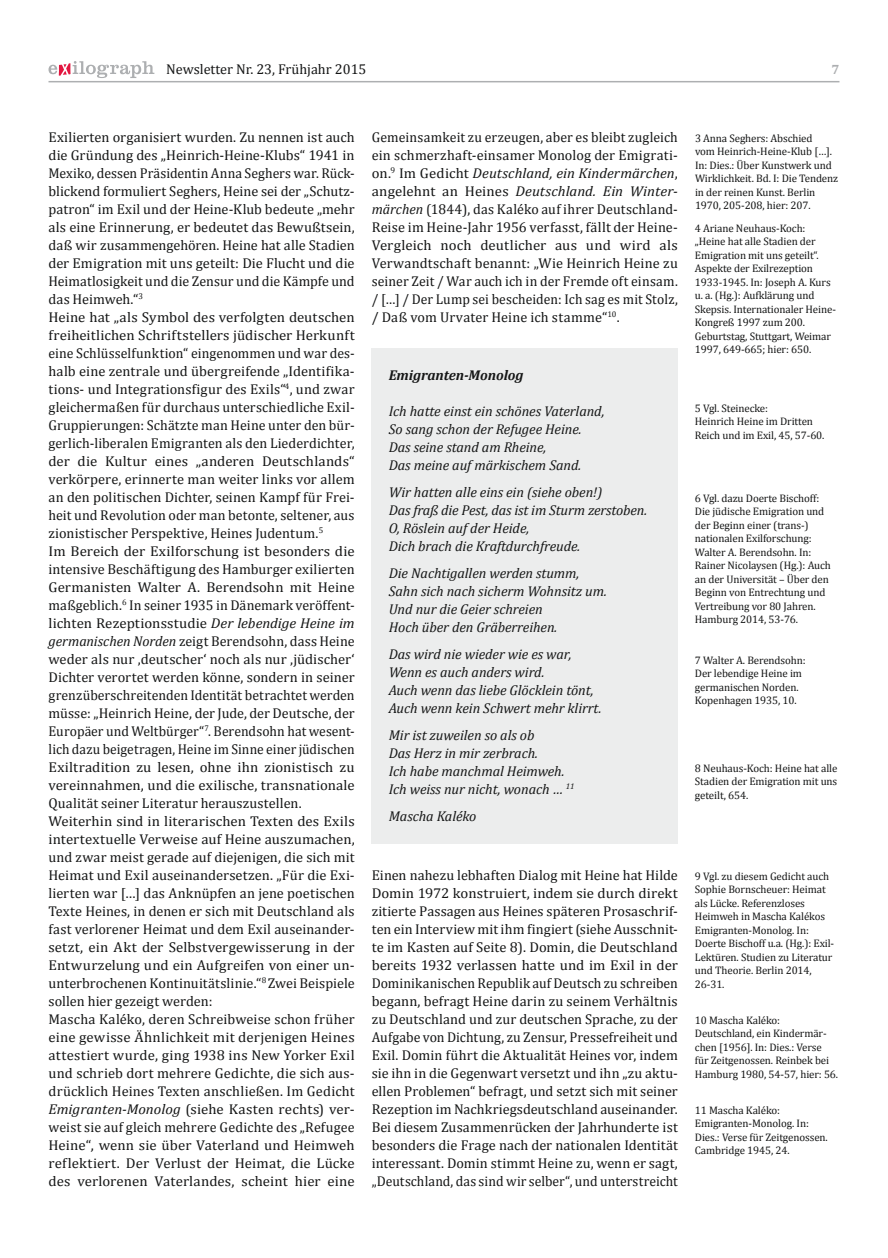
<style>
.page{position:relative;width:888px;height:1258px;background:#fff}
.page>*{position:absolute;margin:0;border:0;box-sizing:border-box;transform-origin:0 0}
.t1{font:14.25px/18px "Cambria";letter-spacing:.005em;color:#151616;text-align:justify}
.t2{font:italic 14.25px/18px "Cambria";letter-spacing:-.005em;color:#151616}
.t3{font:italic 700 14.25px "Cambria";letter-spacing:-.005em;color:#151616}
.t4{font:700 13.5px "Cambria";color:#adafb1}
.t5{font:10.95px/13.5px "Cambria";letter-spacing:-.01em;color:#151616}
.s1{font-style:italic}
</style>
<div class="page">
<hr style="left:49px;top:81px;width:790px;height:1px;background:#adafb1">
<svg style="left:49px;top:61px;width:105px;height:17px"></svg>
<div style="left:372px;top:348px;width:306px;height:495px;background:#eceded"></div>
<p class="t1" style="left:166px;top:60px;width:202px">Newsletter Nr. 23, Frühjahr 2015</p>
<p class="t4" style="left:831px;top:60px;width:9px">7</p>
<p class="t1" style="left:49px;top:128px;width:308px;text-align:left">Exilierten organisiert wurden. Zu nennen ist auch die Gründung des „Heinrich-Heine-Klubs“ 1941 in Mexiko, dessen Präsidentin Anna Seghers war. Rück&shy;blickend formuliert Seghers, Heine sei der „Schutz&shy;patron“ im Exil und der Heine-Klub bedeute „mehr als eine Erinnerung, er bedeutet das Bewußtsein, daß wir zusammengehören. Heine hat alle Stadien der Emigration mit uns geteilt: Die Flucht und die Heimatlosigkeit und die Zensur und die Kämpfe und das Heimweh.“<sup>3<br></sup>Heine hat „als Symbol des verfolgten deutschen freiheitlichen Schriftstellers jüdischer Herkunft eine Schlüsselfunktion“ eingenommen und war des&shy;halb eine zentrale und übergreifende „Identifika&shy;tions- und Integrationsfigur des Exils“<sup>4</sup>, und zwar gleichermaßen für durchaus unterschiedliche Exil-Gruppierungen: Schätzte man Heine unter den bür&shy;gerlich-liberalen Emigranten als den Liederdichter, der die Kultur eines „anderen Deutschlands“ verkörpere, erinnerte man weiter links vor allem an den politischen Dichter, seinen Kampf für Frei&shy;heit und Revolution oder man betonte, seltener, aus zionistischer Perspektive, Heines Judentum.<sup>5<br></sup>Im Bereich der Exilforschung ist besonders die intensive Beschäftigung des Hamburger exilierten Germanisten Walter A. Berendsohn mit Heine maßgeblich.<sup>6</sup> In seiner 1935 in Dänemark veröffent&shy;lichten Rezeptionsstudie <span class="s1">Der lebendige Heine im germanischen Norden</span> zeigt Berendsohn, dass Heine weder als nur ‚deutscher‘ noch als nur ‚jüdischer‘ Dichter verortet werden könne, sondern in seiner grenzüberschreitenden Identität betrachtet werden müsse: „Heinrich Heine, der Jude, der Deutsche, der Europäer und Weltbürger“<sup>7</sup>. Berendsohn hat wesent&shy;lich dazu beigetragen, Heine im Sinne einer jüdischen Exiltradition zu lesen, ohne ihn zionistisch zu vereinnahmen, und die exilische, transnationale Qualität seiner Literatur herauszustellen.<br>Weiterhin sind in literarischen Texten des Exils intertextuelle Verweise auf Heine auszumachen, und zwar meist gerade auf diejenigen, die sich mit Heimat und Exil auseinandersetzen. „Für die Exi&shy;lierten war […] das Anknüpfen an jene poetischen Texte Heines, in denen er sich mit Deutschland als fast verlorener Heimat und dem Exil auseinander&shy;setzt, ein Akt der Selbstvergewisserung in der Entwurzelung und ein Aufgreifen von einer un&shy;unterbrochenen Kontinuitätslinie.“<sup>8</sup> Zwei Beispiele sollen hier gezeigt werden:<br>Mascha Kaléko, deren Schreibweise schon früher eine gewisse Ähnlichkeit mit derjenigen Heines attestiert wurde, ging 1938 ins New Yorker Exil und schrieb dort mehrere Gedichte, die sich aus&shy;drücklich Heines Texten anschließen. Im Gedicht <span class="s1">Emigranten-Monolog</span> (siehe Kasten rechts) ver&shy;weist sie auf gleich mehrere Gedichte des „Refugee Heine“, wenn sie über Vaterland und Heimweh reflektiert. Der Verlust der Heimat, die Lücke des verlorenen Vaterlandes, scheint hier eine</p>
<p class="t1" style="left:372px;top:128px;width:308px">Gemeinsamkeit zu erzeugen, aber es bleibt zugleich ein schmerzhaft-einsamer Monolog der Emigrati&shy;on.<sup>9</sup> Im Gedicht <span class="s1">Deutschland, ein Kindermärchen</span>, angelehnt an Heines <span class="s1">Deutschland. Ein Winter&shy;märchen</span> (1844), das Kaléko auf ihrer Deutschland-Reise im Heine-Jahr 1956 verfasst, fällt der Heine-Vergleich noch deutlicher aus und wird als Verwandtschaft benannt: „Wie Heinrich Heine zu seiner Zeit / War auch ich in der Fremde oft einsam. / […] / Der Lump sei bescheiden: Ich sag es mit Stolz, / Daß vom Urvater Heine ich stamme“<sup>10</sup>.</p>
<p class="t3" style="left:389px;top:365px;width:136px">Emigranten-Monolog</p>
<p class="t2" style="left:389px;top:402px;width:217px">Ich hatte einst ein schönes Vaterland,<br>So sang schon der Refugee Heine.<br>Das seine stand am Rheine,<br>Das meine auf märkischem Sand.</p>
<p class="t2" style="left:389px;top:483px;width:260px">Wir hatten alle eins ein (siehe oben!)<br>Das fraß die Pest, das ist im Sturm zerstoben.<br>O, Röslein auf der Heide,<br>Dich brach die Kraftdurchfreude.</p>
<p class="t2" style="left:389px;top:564px;width:220px">Die Nachtigallen werden stumm,<br>Sahn sich nach sicherm Wohnsitz um.<br>Und nur die Geier schreien<br>Hoch über den Gräberreihen.</p>
<p class="t2" style="left:389px;top:644px;width:214px">Das wird nie wieder wie es war,<br>Wenn es auch anders wird.<br>Auch wenn das liebe Glöcklein tönt,<br>Auch wenn kein Schwert mehr klirrt.</p>
<p class="t2" style="left:389px;top:725px;width:187px">Mir ist zuweilen so als ob<br>Das Herz in mir zerbrach.<br>Ich habe manchmal Heimweh.<br>Ich weiss nur nicht, wonach … <sup>11</sup></p>
<p class="t2" style="left:389px;top:807px;width:89px">Mascha Kaléko</p>
<p class="t1" style="left:372px;top:866px;width:308px">Einen nahezu lebhaften Dialog mit Heine hat Hilde Domin 1972 konstruiert, indem sie durch direkt zitierte Passagen aus Heines späteren Prosaschrif&shy;ten ein Interview mit ihm fingiert (siehe Ausschnit&shy;te im Kasten auf Seite 8). Domin, die Deutschland bereits 1932 verlassen hatte und im Exil in der Dominikanischen Republik auf Deutsch zu schreiben begann, befragt Heine darin zu seinem Verhältnis zu Deutschland und zur deutschen Sprache, zu der Aufgabe von Dichtung, zu Zensur, Pressefreiheit und Exil. Domin führt die Aktualität Heines vor, indem sie ihn in die Gegenwart versetzt und ihn „zu aktu&shy;ellen Problemen“ befragt, und setzt sich mit seiner Rezeption im Nachkriegsdeutschland auseinander.<br>Bei diesem Zusammenrücken der Jahrhunderte ist besonders die Frage nach der nationalen Identität interessant. Domin stimmt Heine zu, wenn er sagt, „Deutschland, das sind wir selber“, und unterstreicht</p>
<p class="t5" style="left:695px;top:131px;width:145px">3 Anna Seghers: Abschied<br>vom Heinrich-Heine-Klub […].<br>In: Dies.: Über Kunstwerk und<br>Wirklichkeit. Bd. I: Die Tendenz in der reinen Kunst. Berlin<br>1970, 205-208, hier: 207.</p>
<p class="t5" style="left:695px;top:221px;width:143px">4 Ariane Neuhaus-Koch: „Heine hat alle Stadien der<br>Emigration mit uns geteilt“.<br>Aspekte der Exilrezeption<br>1933-1945. In: Joseph A. Kurs u. a. (Hg.): Aufklärung und<br>Skepsis. Internationaler Heine-<br>Kongreß 1997 zum 200.<br>Geburtstag, Stuttgart, Weimar<br>1997, 649-665; hier: 650.</p>
<p class="t5" style="left:695px;top:401px;width:131px">5 Vgl. Steinecke:<br>Heinrich Heine im Dritten<br>Reich und im Exil, 45, 57-60.</p>
<p class="t5" style="left:695px;top:491px;width:138px">6 Vgl. dazu Doerte Bischoff:<br>Die jüdische Emigration und der Beginn einer (trans-) nationalen Exilforschung:<br>Walter A. Berendsohn. In:<br>Rainer Nicolaysen (Hg.): Auch an der Universität – Über den<br>Beginn von Entrechtung und<br>Vertreibung vor 80 Jahren.<br>Hamburg 2014, 53-76.</p>
<p class="t5" style="left:695px;top:653px;width:112px">7 Walter A. Berendsohn:<br>Der lebendige Heine im germanischen Norden.<br>Kopenhagen 1935, 10.</p>
<p class="t5" style="left:695px;top:761px;width:144px;text-align:justify">8 Neuhaus-Koch: Heine hat alle Stadien der Emigration mit uns geteilt, 654.</p>
<p class="t5" style="left:695px;top:869px;width:141px">9 Vgl. zu diesem Gedicht auch<br>Sophie Bornscheuer: Heimat als Lücke. Referenzloses<br>Heimweh in Mascha Kalékos<br>Emigranten-Monolog. In:<br>Doerte Bischoff u.a. (Hg.): Exil-<br>Lektüren. Studien zu Literatur und Theorie. Berlin 2014,<br>26-31.</p>
<p class="t5" style="left:695px;top:1013px;width:145px">10 Mascha Kaléko:<br>Deutschland, ein Kindermär&shy;chen [1956]. In: Dies.: Verse für Zeitgenossen. Reinbek bei<br>Hamburg 1980, 54-57, hier: 56.</p>
<p class="t5" style="left:695px;top:1103px;width:134px">11 Mascha Kaléko:<br>Emigranten-Monolog. In:<br>Dies.: Verse für Zeitgenossen.<br>Cambridge 1945, 24.</p>
</div>
